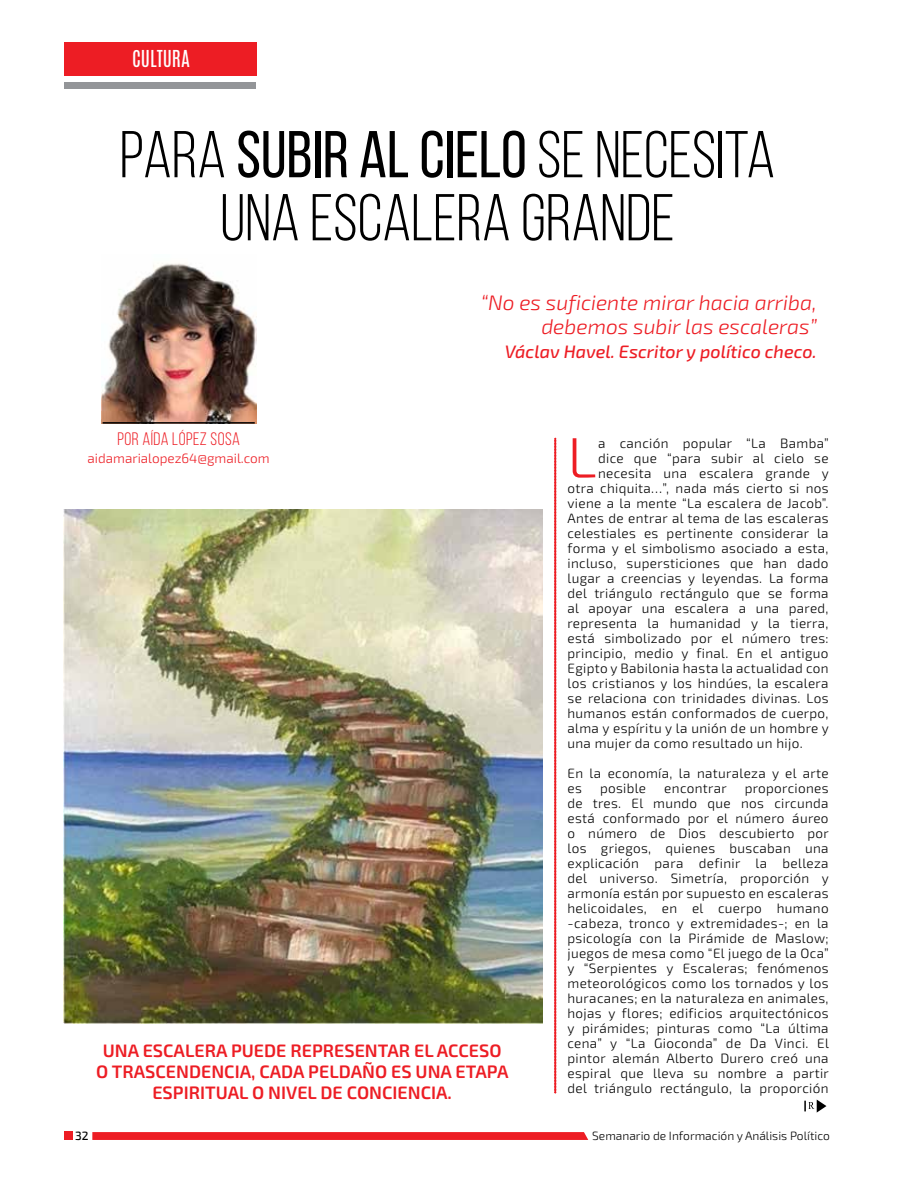
<style>
.page{position:relative;width:915px;height:1191px;background:#fff}
.page>*{position:absolute;margin:0;border:0;box-sizing:border-box;transform-origin:0 0}
.t1{font:66px/63px "Bebas Neue";color:#000;text-align:center}
.t2{font:300 57px "Exo 2";color:#ed1d24}
.t3{font:italic 300 21px/24px "Exo 2";color:#ed1d24;text-align:right}
.t4{font:19.5px "Antonio";color:#fff}
.t5{font:600 18px/21px "Exo 2";color:#ed1d24;text-align:center}
.t6{font:italic 500 18px "Exo 2";color:#ed1d24}
.t7{font:18px "Bebas Neue";letter-spacing:.025em;color:#ed1d24}
.t8{font:300 13.5px/15px "Exo 2";letter-spacing:.025em;color:#000}
.t9{font:300 13.5px "Exo 2";color:#ed1d24}
.t10{font:300 12px "Exo 2";color:#000}
.t11{font:500 12px "Exo 2";color:#000}
.s1{font-style:inherit}
</style>
<div class="page">
<div style="left:64px;top:1131px;width:8px;height:9px;background:#ed1d24"></div>
<svg style="left:92px;top:1132px;width:496px;height:8px;background:#ed2128"></svg>
<div style="left:65px;top:42px;width:192px;height:34px;background:#ed1d24"></div>
<div style="left:64px;top:82px;width:192px;height:6px;background:#939598"></div>
<svg style="left:554px;top:438px;width:2px;height:655px"></svg>
<svg style="left:804px;top:1099px;width:22px;height:13px"></svg>
<img style="left:64px;top:509px;width:478px;height:514px">
<img style="left:101px;top:263px;width:155px;height:160px">
<hr style="left:103px;top:422px;width:152px;height:1px;background:#000">
<h3 class="t4" style="left:131px;top:45px;width:57px">OPINIÓN</h3>
<h3 class="t4" style="left:132px;top:45px;width:59px">CULTURA</h3>
<h1 class="t1" style="left:120px;top:123px;width:656px">PARA <span class="s1">SUBIR AL CIELO</span> SE NECESITA<br>UNA ESCALERA GRANDE</h1>
<h3 class="t3" style="left:480px;top:291px;width:337px">“No es suficiente mirar hacia arriba, debemos subir las escaleras”</h3>
<h3 class="t6" style="left:505px;top:341px;width:313px">Václav Havel. Escritor y político checo.</h3>
<h3 class="t7" style="left:117px;top:429px;width:124px">POR AÍDA LÓPEZ SOSA</h3>
<p class="t9" style="left:87px;top:450px;width:184px">aidamarialopez64@gmail.com</p>
<h3 class="t5" style="left:96px;top:1040px;width:414px">UNA ESCALERA PUEDE REPRESENTAR EL ACCESO<br>O TRASCENDENCIA, CADA PELDAÑO ES UNA ETAPA<br>ESPIRITUAL O NIVEL DE CONCIENCIA.</h3>
<h2 class="t2" style="left:567px;top:424px;width:31px">L</h2>
<p class="t8" style="left:598px;top:435px;width:232px">a canción popular “La Bamba”</p>
<p class="t8" style="left:598px;top:450px;width:232px">dice que “para subir al cielo se</p>
<p class="t8" style="left:598px;top:465px;width:232px">necesita una escalera grande y</p>
<p class="t8" style="left:567px;top:480px;width:262px">otra chiquita…”, nada más cierto si nos</p>
<p class="t8" style="left:567px;top:495px;width:262px">viene a la mente “La escalera de Jacob”.</p>
<p class="t8" style="left:567px;top:510px;width:262px">Antes de entrar al tema de las escaleras</p>
<p class="t8" style="left:567px;top:525px;width:262px">celestiales es pertinente considerar la</p>
<p class="t8" style="left:567px;top:540px;width:262px">forma y el simbolismo asociado a esta,</p>
<p class="t8" style="left:567px;top:555px;width:262px">incluso, supersticiones que han dado</p>
<p class="t8" style="left:567px;top:570px;width:262px">lugar a creencias y leyendas. La forma</p>
<p class="t8" style="left:567px;top:585px;width:262px">del triángulo rectángulo que se forma</p>
<p class="t8" style="left:567px;top:600px;width:262px">al apoyar una escalera a una pared,</p>
<p class="t8" style="left:567px;top:615px;width:262px">representa la humanidad y la tierra,</p>
<p class="t8" style="left:567px;top:630px;width:262px">está simbolizado por el número tres:</p>
<p class="t8" style="left:567px;top:645px;width:262px">principio, medio y final. En el antiguo</p>
<p class="t8" style="left:567px;top:660px;width:262px">Egipto y Babilonia hasta la actualidad con</p>
<p class="t8" style="left:567px;top:675px;width:262px">los cristianos y los hindúes, la escalera</p>
<p class="t8" style="left:567px;top:690px;width:262px">se relaciona con trinidades divinas. Los</p>
<p class="t8" style="left:567px;top:705px;width:262px">humanos están conformados de cuerpo,</p>
<p class="t8" style="left:567px;top:720px;width:263px">alma y espíritu y la unión de un hombre y</p>
<p class="t8" style="left:567px;top:735px;width:236px">una mujer da como resultado un hijo.</p>
<p class="t8" style="left:567px;top:765px;width:262px">En la economía, la naturaleza y el arte es</p>
<p class="t8" style="left:599px;top:780px;width:48px">posible</p>
<p class="t8" style="left:664px;top:780px;width:64px">encontrar</p>
<p class="t8" style="left:567px;top:780px;width:263px;text-align:justify;text-indent:177px">proporciones de tres. El mundo que nos circunda está conformado por el número áureo o número de Dios descubierto por los griegos, quienes buscaban una explicación para definir la belleza del universo. Simetría, proporción y armonía están por supuesto en escaleras helicoidales, en el cuerpo humano -cabeza, tronco y extremidades-; en la psicología con la Pirámide de Maslow; juegos de mesa como “El juego de la Oca” y “Serpientes y Escaleras; fenómenos meteorológicos como los tornados y los huracanes; en la naturaleza en animales, hojas y flores; edificios arquitectónicos y pirámides; pinturas como “La última cena” y “La Gioconda” de Da Vinci. El pintor alemán Alberto Durero creó una espiral que lleva su nombre a partir del triángulo rectángulo, la proporción</p>
<p class="t11" style="left:75px;top:1128px;width:15px">32</p>
<p class="t10" style="left:592px;top:1128px;width:239px">Semanario de Información y Análisis Político</p>
</div>
